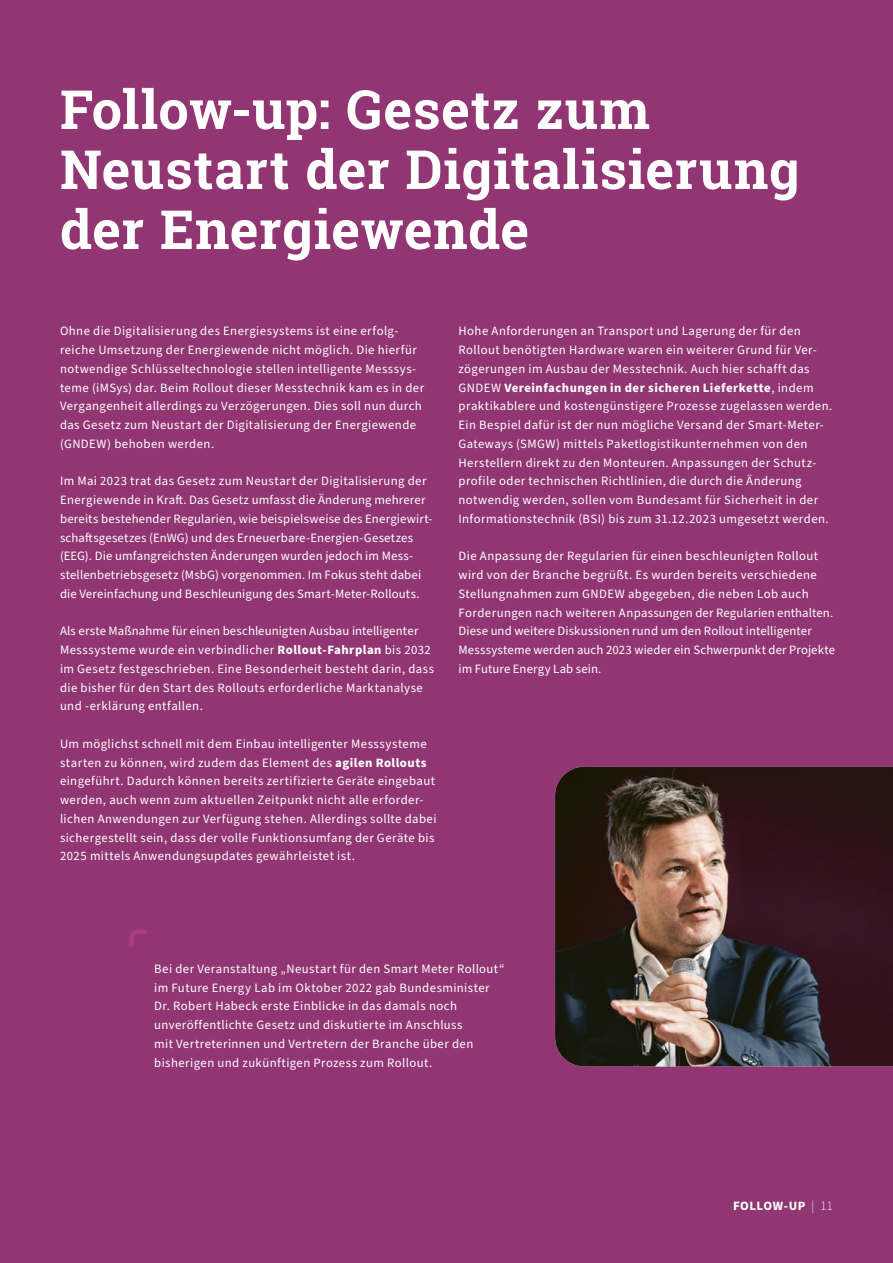
<style>
.page{position:relative;width:893px;height:1263px;background:#913673}
.page>*{position:absolute;margin:0;border:0;box-sizing:border-box;transform-origin:0 0}
.H1_Robotoslab{font:700 54px/60px "Roboto Slab";letter-spacing:.01em;color:#fff}
.t1{font:12.75px/18.8px "Source Sans Pro";letter-spacing:.03em;color:#fff}
.t2{font:700 12.75px "Source Sans Pro";letter-spacing:.035em;color:#fff}
.s1{font-weight:700}
.s2{font-weight:300}
</style>
<div class="page">
<svg style="left:129px;top:929px;width:18px;height:18px"></svg>
<img style="left:555px;top:767px;width:338px;height:299px">
<p class="H1_Robotoslab" style="left:60px;top:79px;width:741px">Follow-up: Gesetz zum<br>Neustart der Digitalisierung der Energiewende</p>
<p class="t1" style="left:60px;top:322px;width:366px">Ohne die Digitalisierung des Energiesystems ist eine erfolg&shy;reiche Umsetzung der Energiewende nicht möglich. Die hierfür notwendige Schlüsseltechnologie stellen intelligente Messsys&shy;teme (iMSys) dar. Beim Rollout dieser Messtechnik kam es in der Vergangenheit allerdings zu Verzögerungen. Dies soll nun durch das Gesetz zum Neustart der Digitalisierung der Energiewende (GNDEW) behoben werden.</p>
<p class="t1" style="left:60px;top:472px;width:374px">Im Mai 2023 trat das Gesetz zum Neustart der Digitalisierung der Energiewende in Kraft. Das Gesetz umfasst die Änderung mehrerer bereits bestehender Regularien, wie beispielsweise des Energiewirt&shy;schaftsgesetzes (EnWG) und des Erneuerbare-Energien-Gesetzes (EEG). Die umfangreichsten Änderungen wurden jedoch im Mess&shy;stellenbetriebsgesetz (MsbG) vorgenommen. Im Fokus steht dabei die Vereinfachung und Beschleunigung des Smart-Meter-Rollouts.</p>
<p class="t1" style="left:60px;top:622px;width:375px">Als erste Maßnahme für einen beschleunigten Ausbau intelligenter Messsysteme wurde ein verbindlicher <span class="s1">Rollout-Fahrplan</span> bis 2032 im Gesetz festgeschrieben. Eine Besonderheit besteht darin, dass die bisher für den Start des Rollouts erforderliche Marktanalyse und -erklärung entfallen.</p>
<p class="t1" style="left:60px;top:735px;width:378px">Um möglichst schnell mit dem Einbau intelligenter Messsysteme starten zu können, wird zudem das Element des <span class="s1">agilen Rollouts </span>eingeführt. Dadurch können bereits zertifizierte Geräte eingebaut werden, auch wenn zum aktuellen Zeitpunkt nicht alle erforder&shy;lichen Anwendungen zur Verfügung stehen. Allerdings sollte dabei sichergestellt sein, dass der volle Funktionsumfang der Geräte bis 2025 mittels Anwendungsupdates gewährleistet ist.</p>
<p class="t1" style="left:458px;top:322px;width:375px">Hohe Anforderungen an Transport und Lagerung der für den Rollout benötigten Hardware waren ein weiterer Grund für Ver&shy;zögerungen im Ausbau der Messtechnik. Auch hier schafft das GNDEW <span class="s1">Vereinfachungen in der sicheren Lieferkette</span>, indem praktikablere und kostengünstigere Prozesse zugelassen werden.<br>Ein Bespiel dafür ist der nun mögliche Versand der Smart-Meter-Gateways (SMGW) mittels Paketlogistikunternehmen von den Herstellern direkt zu den Monteuren. Anpassungen der Schutz&shy;profile oder technischen Richtlinien, die durch die Änderung notwendig werden, sollen vom Bundesamt für Sicherheit in der Informationstechnik (BSI) bis zum 31.12.2023 umgesetzt werden.</p>
<p class="t1" style="left:458px;top:547px;width:378px">Die Anpassung der Regularien für einen beschleunigten Rollout wird von der Branche begrüßt. Es wurden bereits verschiedene Stellungnahmen zum GNDEW abgegeben, die neben Lob auch Forderungen nach weiteren Anpassungen der Regularien enthalten.<br>Diese und weitere Diskussionen rund um den Rollout intelligenter Messsysteme werden auch 2023 wieder ein Schwerpunkt der Projekte im Future Energy Lab sein.</p>
<p class="t1" style="left:154px;top:960px;width:352px">Bei der Veranstaltung „Neustart für den Smart Meter Rollout“ im Future Energy Lab im Oktober 2022 gab Bundesminister Dr. Robert Habeck erste Einblicke in das damals noch unveröffentlichte Gesetz und diskutierte im Anschluss<br>mit Vertreterinnen und Vertretern der Branche über den bisherigen und zukünftigen Prozess zum Rollout.</p>
<p class="t2" style="left:733px;top:1197px;width:101px">FOLLOW-UP <span class="s2">| 11</span></p>
</div>
